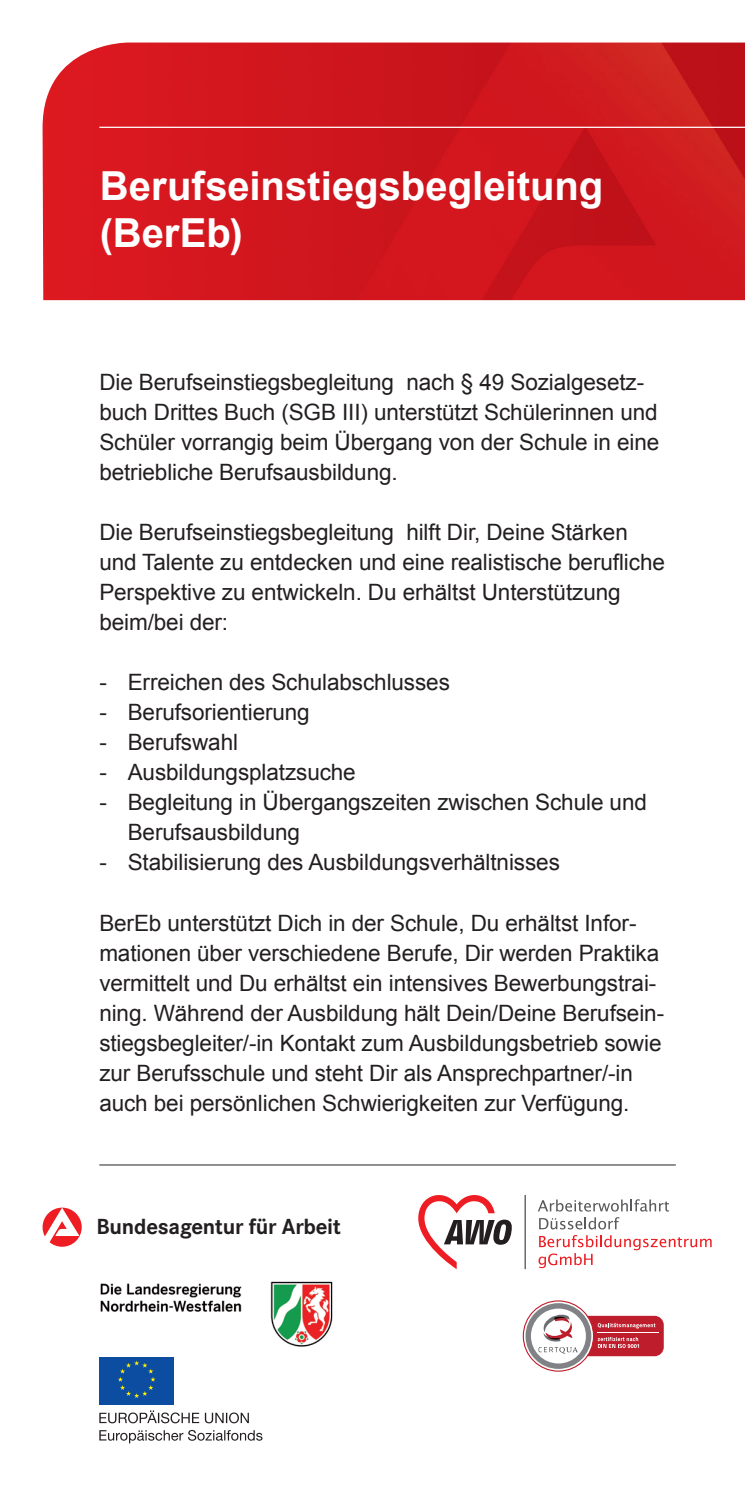
<style>
.page{position:relative;width:745px;height:1489px;background:#fff}
.page>*{position:absolute;margin:0;border:0;box-sizing:border-box;transform-origin:0 0}
.Headline{font:700 40px/47.5px "Arial";color:#fff}
.t1{font:700 22.75px "Corporate S";letter-spacing:-.01em;color:#231f20}
.Rückseite_Herausgebe{font:22.5px/30px "Arial";letter-spacing:-.005em;color:#231f20}
</style>
<div class="page">
<hr style="left:99px;top:1164px;width:576px;height:1px;background:#231f20">
<img style="left:43px;top:43px;width:701px;height:257px">
<hr style="left:99px;top:127px;width:645px;height:1px;background:#fff">
<svg style="left:43px;top:1207px;width:39px;height:39px"></svg>
<svg style="left:99px;top:1429px;width:163px;height:14px"></svg>
<svg style="left:99px;top:1410px;width:150px;height:13px"></svg>
<div style="left:99px;top:1354px;width:75px;height:50px;background:#0d4da1"></div>
<svg style="left:118px;top:1360px;width:37px;height:37px"></svg>
<img style="left:99px;top:1281px;width:234px;height:75px">
<svg style="left:418px;top:1195px;width:93px;height:73px"></svg>
<hr style="left:524px;top:1194px;width:1px;height:74px;background:#6c6d70">
<svg style="left:538px;top:1199px;width:130px;height:12px"></svg>
<svg style="left:538px;top:1217px;width:173px;height:50px"></svg>
<div style="left:535px;top:1315px;width:128px;height:40px;background:#be1d2c;border-radius:9px"></div>
<hr style="left:597px;top:1332px;width:61px;height:1px;background:#fff">
<svg style="left:522px;top:1300px;width:133px;height:71px"></svg>
<p class="Headline" style="left:100px;top:163px;width:504px">Berufseinstiegsbegleitung (BerEb)</p>
<p class="Rückseite_Herausgebe" style="left:99px;top:367px;width:561px">Die Berufseinstiegsbegleitung nach § 49 Sozialgesetz&shy;buch Drittes Buch (SGB III) unterstützt Schülerinnen und Schüler vorrangig beim Übergang von der Schule in eine betriebliche Berufsausbildung.</p>
<p class="Rückseite_Herausgebe" style="left:99px;top:517px;width:566px">Die Berufseinstiegsbegleitung hilft Dir, Deine Stärken und Talente zu entdecken und eine realistische berufliche Perspektive zu entwickeln. Du erhältst Unterstützung beim/bei der:</p>
<p class="Rückseite_Herausgebe" style="left:99px;top:667px;width:352px">- Erreichen des Schulabschlusses</p>
<p class="Rückseite_Herausgebe" style="left:99px;top:697px;width:212px">- Berufsorientierung</p>
<p class="Rückseite_Herausgebe" style="left:99px;top:727px;width:140px">- Berufswahl</p>
<p class="Rückseite_Herausgebe" style="left:99px;top:757px;width:258px">- Ausbildungsplatzsuche</p>
<p class="Rückseite_Herausgebe" style="left:128px;top:787px;width:520px;text-indent:-28px">- Begleitung in Übergangszeiten zwischen Schule und<br>Berufsausbildung</p>
<p class="Rückseite_Herausgebe" style="left:99px;top:847px;width:462px">- Stabilisierung des Ausbildungsverhältnisses</p>
<p class="Rückseite_Herausgebe" style="left:99px;top:907px;width:566px">BerEb unterstützt Dich in der Schule, Du erhältst Infor&shy;mationen über verschiedene Berufe, Dir werden Praktika vermittelt und Du erhältst ein intensives Bewerbungstrai&shy;ning. Während der Ausbildung hält Dein/Deine Berufsein&shy;stiegsbegleiter/-in Kontakt zum Ausbildungsbetrieb sowie zur Berufsschule und steht Dir als Ansprechpartner/-in auch bei persönlichen Schwierigkeiten zur Verfügung.</p>
<p class="t1" style="left:96px;top:1212px;width:246px">Bundesagentur für Arbeit</p>
</div>
